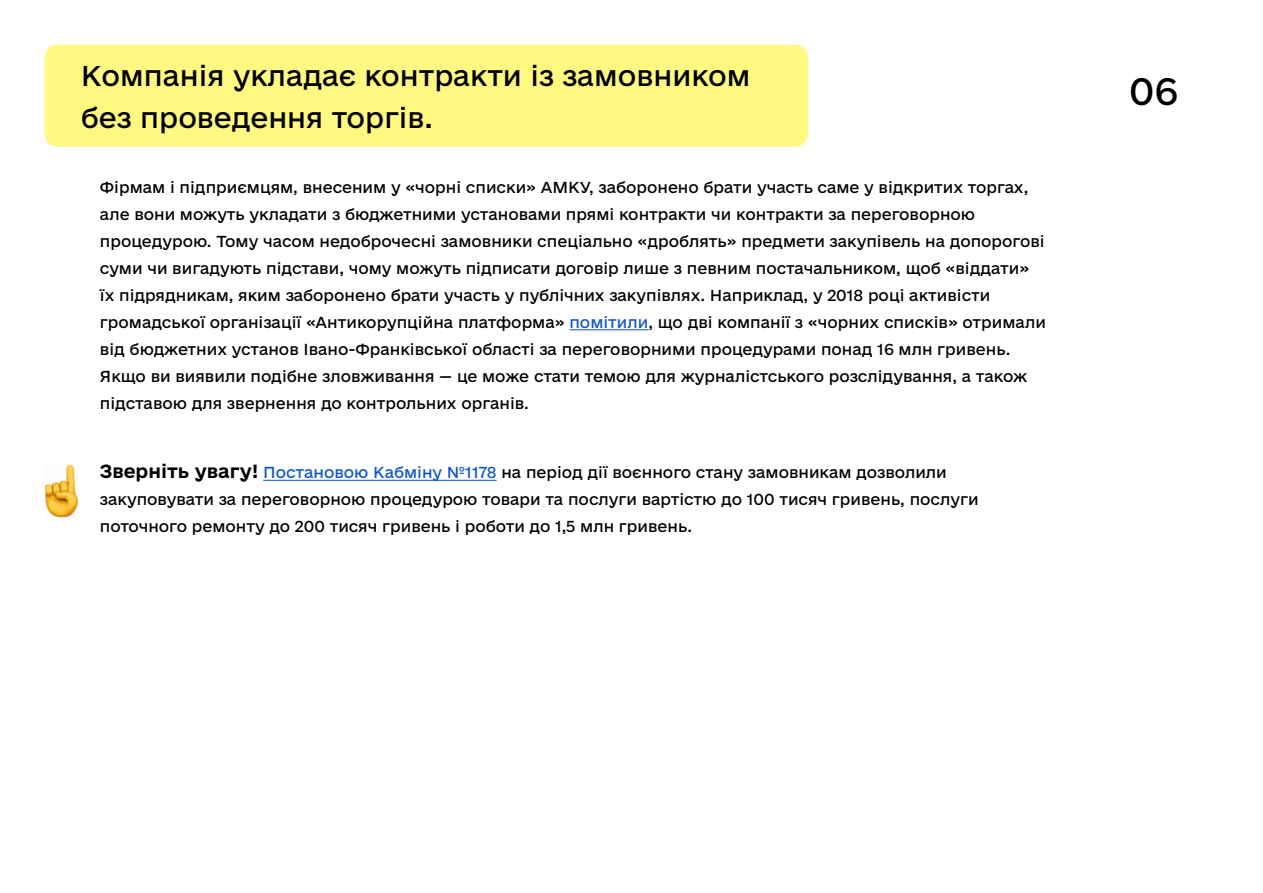
<style>
.page{position:relative;width:1263px;height:893px;background:#fff}
.page>*{position:absolute;margin:0;border:0;box-sizing:border-box;transform-origin:0 0}
.t1{font:36px "e Ukraine Regular";color:#000}
.t2{font:27px/42px "e Ukraine Regular";color:#000}
.t3{font:15px/27px "e Ukraine Regular";color:#000}
.s1{color:#15c}
.s2{font-family:"e Ukraine Bold";font-size:18px}
</style>
<div class="page">
<img style="left:44px;top:464px;width:35px;height:54px">
<div style="left:45px;top:45px;width:763px;height:102px;background:#fff982;border-radius:13px"></div>
<hr style="left:569px;top:329px;width:79px;height:1px;background:#15c">
<hr style="left:263px;top:480px;width:234px;height:1px;background:#15c">
<h2 class="t2" style="left:81px;top:55px;width:671px">Компанія укладає контракти із замовником без проведення торгів.</h2>
<p class="t3" style="left:100px;top:174px;width:947px">Фірмам і підприємцям, внесеним у «чорні списки» АМКУ, заборонено брати участь саме у відкритих торгах, але вони можуть укладати з бюджетними установами прямі контракти чи контракти за переговорною процедурою. Тому часом недоброчесні замовники спеціально «дроблять» предмети закупівель на допорогові суми чи вигадують підстави, чому можуть підписати договір лише з певним постачальником, щоб «віддати» їх підрядникам, яким заборонено брати участь у публічних закупівлях. Наприклад, у 2018 році активісти громадської організації «Антикорупційна платформа» <span class="s1">помітили</span>, що дві компанії з «чорних списків» отримали від бюджетних установ Івано-Франківської області за переговорними процедурами понад 16 млн гривень.<br>Якщо ви виявили подібне зловживання — це може стати темою для журналістського розслідування, а також підставою для звернення до контрольних органів.</p>
<p class="t3" style="left:100px;top:460px;width:880px"><span class="s2">Зверніть увагу!</span> <span class="s1">Постановою Кабміну №1178</span> на період дії воєнного стану замовникам дозволили закуповувати за переговорною процедурою товари та послуги вартістю до 100 тисяч гривень, послуги поточного ремонту до 200 тисяч гривень і роботи до 1,5 млн гривень.</p>
<h1 class="t1" style="left:1129px;top:69px;width:50px">06</h1>
</div>
